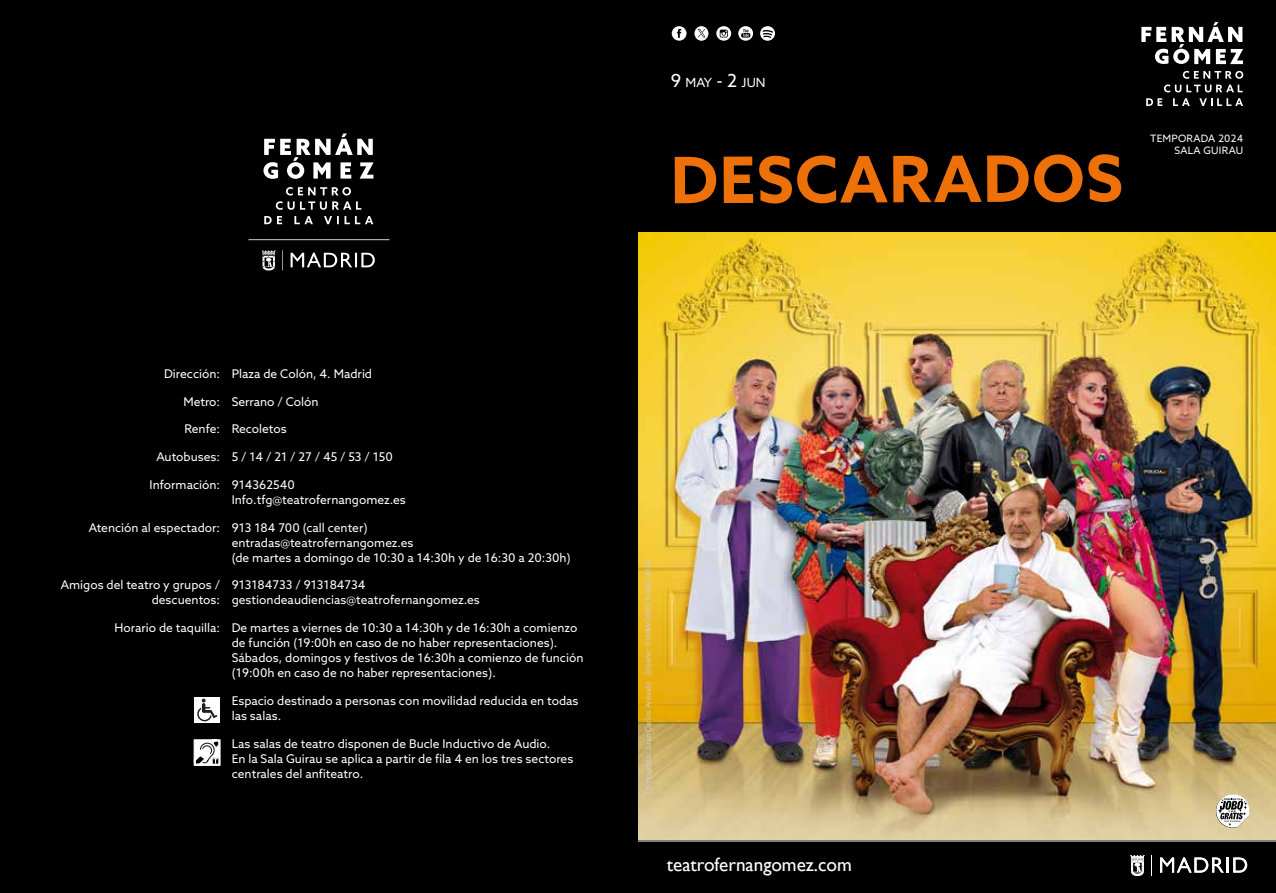
<style>
.page{position:relative;width:1276px;height:893px;background:#000}
.page>*{position:absolute;margin:0;border:0;box-sizing:border-box;transform-origin:0 0}
.t1{font:700 64.05px "Azo Sans";letter-spacing:.015em;color:#ed7009}
.t2{font:19.2px "Gill Sans";color:#fff}
.t3{font:12.6px "Azo Sans";color:#fff}
.t4{font:12px/15px "Azo Sans";color:#fff}
.t5{font:10.2px/12px "Azo Sans";letter-spacing:.025em;color:#fff;text-align:right}
.t6{font:7.5px "Azo Sans";color:#cdced3}
.s1{font-size:18px}
</style>
<div class="page">
<img style="left:638px;top:232px;width:638px;height:609px">
<svg style="left:248px;top:134px;width:141px;height:136px"></svg>
<svg style="left:1151px;top:855px;width:1px;height:21px"></svg>
<svg style="left:1160px;top:857px;width:87px;height:16px"></svg>
<svg style="left:1130px;top:855px;width:15px;height:21px"></svg>
<svg style="left:1214px;top:792px;width:36px;height:37px"></svg>
<svg style="left:1141px;top:22px;width:102px;height:42px"></svg>
<svg style="left:1182px;top:71px;width:61px;height:8px"></svg>
<svg style="left:1164px;top:85px;width:78px;height:7px"></svg>
<svg style="left:1146px;top:98px;width:16px;height:8px"></svg>
<svg style="left:1173px;top:98px;width:16px;height:8px"></svg>
<svg style="left:1199px;top:98px;width:44px;height:8px"></svg>
<hr style="left:638px;top:841px;width:638px;height:1px;background:#fff">
<div style="left:194px;top:697px;width:26px;height:25px;background:#fff"></div>
<svg style="left:197px;top:699px;width:20px;height:22px"></svg>
<svg style="left:194px;top:740px;width:26px;height:25px"></svg>
<svg style="left:672px;top:26px;width:14px;height:15px"></svg>
<svg style="left:738px;top:26px;width:15px;height:15px"></svg>
<svg style="left:716px;top:26px;width:15px;height:15px"></svg>
<svg style="left:760px;top:26px;width:15px;height:15px"></svg>
<svg style="left:694px;top:26px;width:14px;height:15px"></svg>
<p class="t3" style="left:670px;top:74px;width:96px"><span class="s1">9</span> MAY <span class="s1">- 2</span> JUN</p>
<h1 class="t1" style="left:670px;top:137px;width:454px">DESCARADOS</h1>
<p class="t5" style="left:1150px;top:132px;width:95px">TEMPORADA 2024<br>SALA GUIRAU</p>
<p class="t4" style="left:164px;top:366px;width:57px">Dirección:</p>
<p class="t4" style="left:183px;top:394px;width:38px">Metro:</p>
<p class="t4" style="left:184px;top:421px;width:37px">Renfe:</p>
<p class="t4" style="left:156px;top:449px;width:65px">Autobuses:</p>
<p class="t4" style="left:150px;top:477px;width:72px">Información:</p>
<p class="t4" style="left:89px;top:520px;width:133px">Atención al espectador:</p>
<p class="t4" style="left:61px;top:577px;width:161px;text-align:right">Amigos del teatro y grupos / descuentos:</p>
<p class="t4" style="left:115px;top:620px;width:107px">Horario de taquilla:</p>
<p class="t4" style="left:232px;top:366px;width:142px">Plaza de Colón, 4. Madrid</p>
<p class="t4" style="left:232px;top:394px;width:88px">Serrano / Colón</p>
<p class="t4" style="left:232px;top:421px;width:56px">Recoletos</p>
<p class="t4" style="left:232px;top:449px;width:162px">5 / 14 / 21 / 27 / 45 / 53 / 150</p>
<p class="t4" style="left:232px;top:477px;width:176px">914362540<br>Info.tfg@teatrofernangomez.es</p>
<p class="t4" style="left:232px;top:520px;width:340px">913 184 700 (call center)<br>entradas@teatrofernangomez.es<br>(de martes a domingo de 10:30 a 14:30h y de 16:30 a 20:30h)</p>
<p class="t4" style="left:232px;top:577px;width:250px">913184733 / 913184734 gestiondeaudiencias@teatrofernangomez.es</p>
<p class="t4" style="left:232px;top:620px;width:353px">De martes a viernes de 10:30 a 14:30h y de 16:30h a comienzo de función (19:00h en caso de no haber representaciones).<br>Sábados, domingos y festivos de 16:30h a comienzo de función (19:00h en caso de no haber representaciones).</p>
<p class="t4" style="left:232px;top:693px;width:348px">Espacio destinado a personas con movilidad reducida en todas las salas.</p>
<p class="t4" style="left:232px;top:736px;width:343px">Las salas de teatro disponen de Bucle Inductivo de Audio.<br>En la Sala Guirau se aplica a partir de fila 4 en los tres sectores centrales del anfiteatro.</p>
<p class="t6" style="left:643px;top:789px;width:231px;rotate:-90deg">Fotografía: Juan Carlos Arévalo Diseño: ©HAWORKSTUDIO 2023</p>
<h2 class="t2" style="left:667px;top:853px;width:187px">teatrofernangomez.com</h2>
</div>
